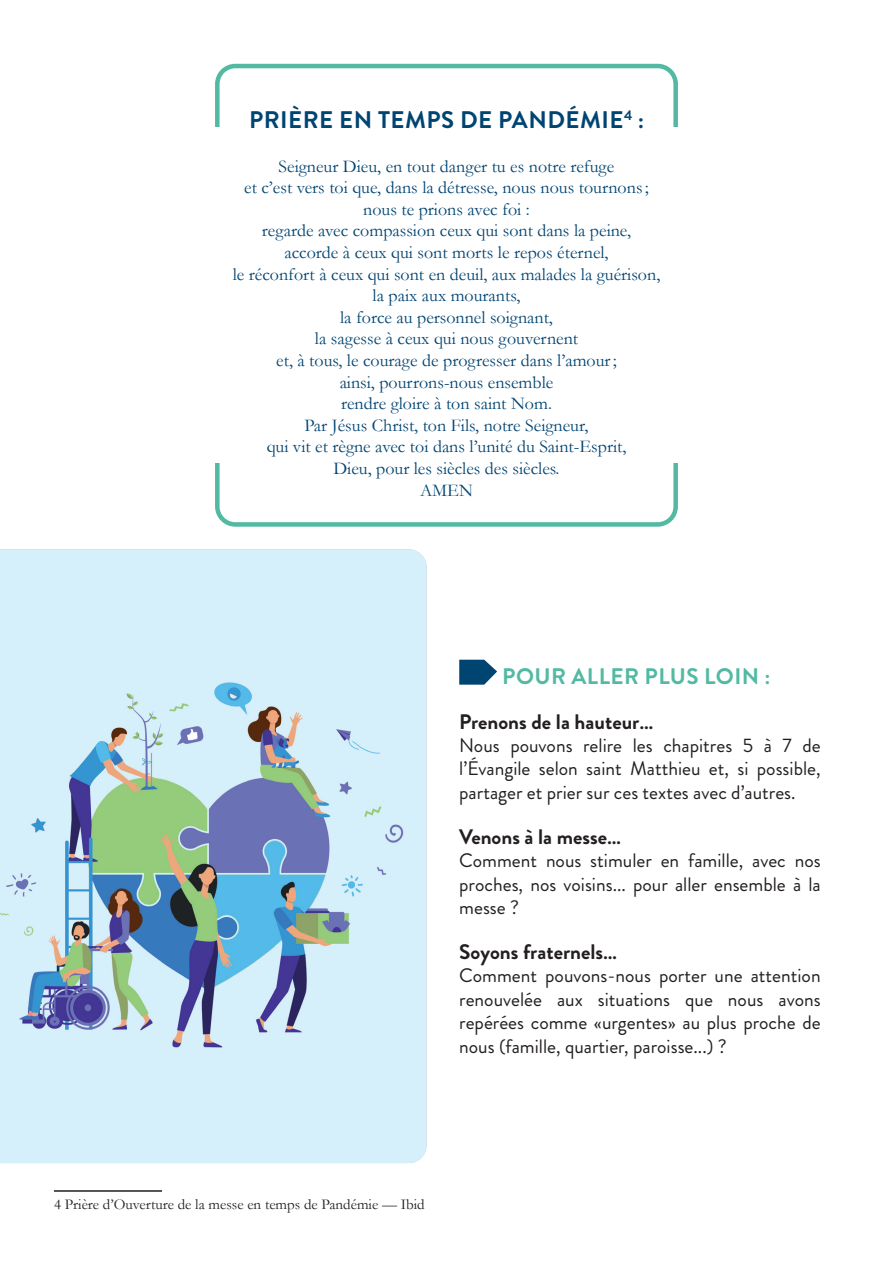
<style>
.page{position:relative;width:893px;height:1263px;background:#fff}
.page>*{position:absolute;margin:0;border:0;box-sizing:border-box;transform-origin:0 0}
.t1{font:700 24px "Brandon Grotesque";letter-spacing:.02em;color:#004472}
.t2{font:700 22.5px "Brandon Grotesque";letter-spacing:.02em;color:#52b9a2}
.t3{font:700 21px "Brandon Grotesque";color:#231f20}
.t4{font:19.5px/23.4px "Brandon Grotesque";color:#231f20;text-align:justify}
.t5{font:18px/21.6px "Garamond";color:#004472;text-align:center}
.t6{font:15px "Garamond";color:#231f20}
</style>
<div class="page">
<div style="left:215px;top:64px;width:463px;height:463px;border:4px solid #52b9a2;border-radius:18px"></div>
<div style="left:159px;top:127px;width:575px;height:336px;background:#fff"></div>
<hr style="left:54px;top:1190px;width:108px;height:2px;background:#231f20">
<svg style="left:459px;top:660px;width:38px;height:25px"></svg>
<img style="left:0;top:549px;width:427px;height:614px">
<h1 class="t1" style="left:249px;top:103px;width:397px">PRIÈRE EN TEMPS DE PANDÉMIE<sup>4</sup> :</h1>
<p class="t5" style="left:233px;top:155px;width:429px">Seigneur Dieu, en tout danger tu es notre refuge<br>et c’est vers toi que, dans la détresse, nous nous tournons; nous te prions avec foi :<br>regarde avec compassion ceux qui sont dans la peine, accorde à ceux qui sont morts le repos éternel,<br>le réconfort à ceux qui sont en deuil, aux malades la guérison, la paix aux mourants,<br>la force au personnel soignant,<br>la sagesse à ceux qui nous gouvernent<br>et, à tous, le courage de progresser dans l’amour;<br>ainsi, pourrons-nous ensemble<br>rendre gloire à ton saint Nom.<br>Par Jésus Christ, ton Fils, notre Seigneur,<br>qui vit et règne avec toi dans l’unité du Saint-Esprit,<br>Dieu, pour les siècles des siècles.<br>AMEN</p>
<p class="t2" style="left:502px;top:660px;width:270px">POUR ALLER PLUS LOIN :</p>
<p class="t3" style="left:459px;top:707px;width:196px">Prenons de la hauteur…</p>
<p class="t4" style="left:459px;top:734px;width:363px">Nous pouvons relire les chapitres 5 à 7 de l’Évangile selon saint Matthieu et, si possible, partager et prier sur ces textes avec d’autres.</p>
<p class="t3" style="left:459px;top:822px;width:164px">Venons à la messe…</p>
<p class="t4" style="left:459px;top:849px;width:363px">Comment nous stimuler en famille, avec nos proches, nos voisins... pour aller ensemble à la messe ?</p>
<p class="t3" style="left:459px;top:937px;width:159px">Soyons fraternels…</p>
<p class="t4" style="left:459px;top:964px;width:363px">Comment pouvons-nous porter une attention renouvelée aux situations que nous avons repérées comme «urgentes» au plus proche de nous (famille, quartier, paroisse...) ?</p>
<p class="t6" style="left:54px;top:1194px;width:372px">4 Prière d’Ouverture de la messe en temps de Pandémie — Ibid</p>
</div>
